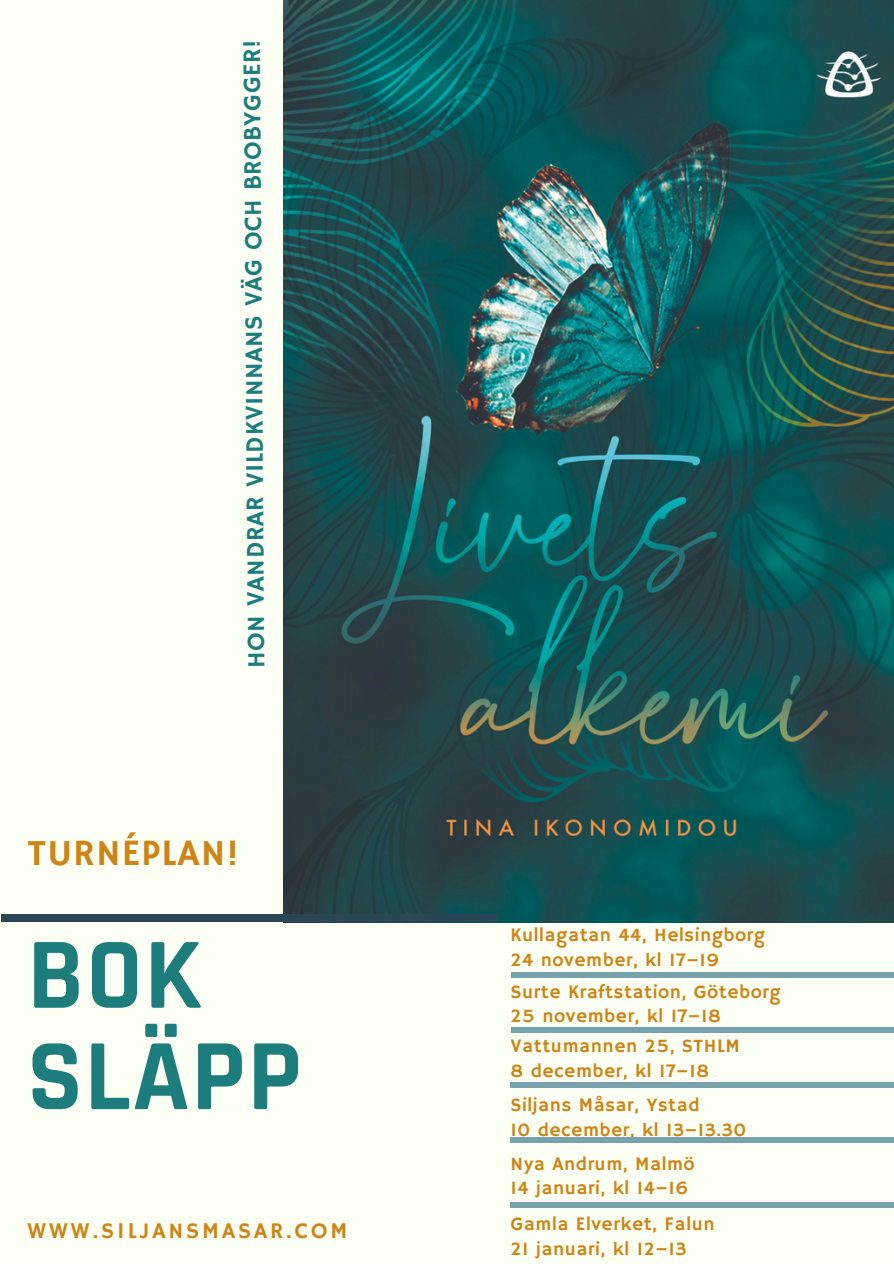
<style>
.page{position:relative;width:894px;height:1264px;background:#fff}
.page>*{position:absolute;margin:0;border:0;box-sizing:border-box;transform-origin:0 0}
.t1{font:700 102.15px/101.4px "Rajdhani";letter-spacing:.02em;color:#1d7d7c}
.t2{font:37.2px "Hammersmith One";letter-spacing:.03em;color:#cd8518}
.t3{font:24.9px "Hammersmith One";letter-spacing:.01em;color:#1d7d7c}
.t4{font:22.5px "Hammersmith One";letter-spacing:.13em;color:#cd8518}
.t5{font:19.05px/24.8px "Hammersmith One";letter-spacing:.03em;color:#cd8518}
</style>
<div class="page">
<div style="left:0;top:0;width:893px;height:1263px;background:#fcfff3"></div>
<img style="left:284px;top:0;width:609px;height:922px">
<div style="left:1px;top:913px;width:496px;height:8px;background:#2b4654"></div>
<div style="left:510px;top:971px;width:383px;height:6px;background:#77a3ad"></div>
<div style="left:510px;top:1027px;width:383px;height:5px;background:#77a3ad"></div>
<div style="left:510px;top:1082px;width:383px;height:5px;background:#77a3ad"></div>
<div style="left:510px;top:1137px;width:383px;height:5px;background:#77a3ad"></div>
<div style="left:510px;top:1202px;width:383px;height:6px;background:#77a3ad"></div>
<h3 class="t3" style="left:240px;top:668px;width:629px;rotate:-90deg">HON VANDRAR VILDKVINNANS VÄG OCH BROBYGGER!</h3>
<h2 class="t2" style="left:28px;top:831px;width:213px">TURNÉPLAN!</h2>
<h1 class="t1" style="left:28px;top:927px;width:275px">BOK<br>SLÄPP</h1>
<p class="t4" style="left:28px;top:1217px;width:321px">WWW.SILJANSMASAR.COM</p>
<p class="t5" style="left:510px;top:923px;width:256px">Kullagatan 44, Helsingborg<br>24 november, kl 17–19</p>
<p class="t5" style="left:510px;top:979px;width:271px">Surte Kraftstation, Göteborg<br>25 november, kl 17–18</p>
<p class="t5" style="left:510px;top:1034px;width:231px">Vattumannen 25, STHLM<br>8 december, kl 17–18</p>
<p class="t5" style="left:510px;top:1093px;width:237px">Siljans Måsar, Ystad<br>10 december, kl 13–13.30</p>
<p class="t5" style="left:510px;top:1151px;width:186px">Nya Andrum, Malmö<br>14 januari, kl 14–16</p>
<p class="t5" style="left:510px;top:1212px;width:205px">Gamla Elverket, Falun<br>21 januari, kl 12–13</p>
</div>
